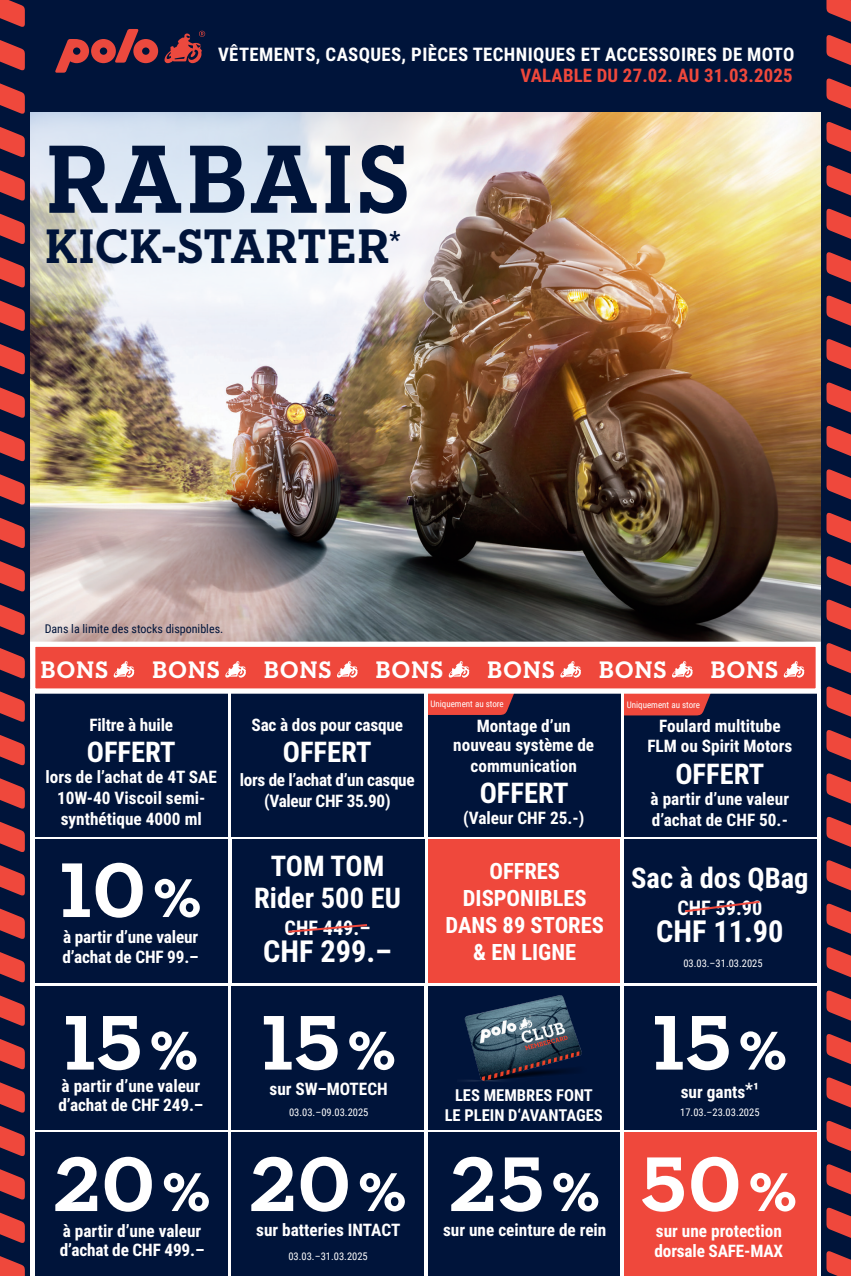
<style>
.page{position:relative;width:851px;height:1276px;background:#fff}
.page>*{position:absolute;margin:0;border:0;box-sizing:border-box;transform-origin:0 0}
.t1{font:700 98.7px "Neutraface Slab Text";letter-spacing:.025em;color:#00143a}
.t2{font:700 78.75px "Neutraface Slab Text";letter-spacing:.015em;color:#fff}
.t3{font:700 49.35px "Neutraface Slab Text";color:#00143a}
.t4{font:700 30.3px "Roboto Condensed";color:#fff}
.t5{font:700 28.5px/31.5px "Roboto Condensed";color:#fff;text-align:center}
.t6{font:700 24.3px "Neutraface Slab Text";letter-spacing:.025em;color:#fff}
.t7{font:700 22.5px/27px "Roboto Condensed";color:#fff;text-align:center}
.t8{font:700 20.25px "Roboto Condensed";color:#fff}
.t9{font:700 18.75px "Roboto Condensed";letter-spacing:.02em;color:#fff}
.t10{font:700 18.75px "Roboto Condensed";letter-spacing:.01em;color:#ef483c}
.t11{font:700 17.25px/21px "Roboto Condensed";color:#fff}
.t12{font:700 17.25px/21px "Roboto Condensed";letter-spacing:-.02em;color:#fff;text-align:center}
.t13{font:700 16.5px/19.5px "Roboto Condensed";color:#fff;text-align:center}
.t14{font:12px "Roboto Condensed";color:#00143a}
.t15{font:10.5px "Roboto Condensed";color:#fff}
.t16{font:9px "Roboto Condensed";color:#fff}
.s1{font-size:55.5px}
</style>
<div class="page">
<div style="left:0;top:0;width:850px;height:1276px;background:#00143a"></div>
<svg style="left:30px;top:693px;width:790px;height:583px;fill:#fff"></svg>
<img style="left:30px;top:113px;width:790px;height:528px">
<div style="left:30px;top:113px;width:452px;height:227px;background:#fff;opacity:.66"></div>
<div style="left:428px;top:693px;width:192px;height:143px;background:#00143a"></div>
<svg style="left:428px;top:693px;width:111px;height:22px"></svg>
<div style="left:624px;top:693px;width:192px;height:143px;background:#00143a"></div>
<svg style="left:624px;top:693px;width:111px;height:22px"></svg>
<svg style="left:55px;top:29px;width:150px;height:44px"></svg>
<div style="left:231px;top:986px;width:193px;height:143px;background:#00143a"></div>
<div style="left:232px;top:839px;width:192px;height:144px;background:#00143a"></div>
<div style="left:231px;top:693px;width:193px;height:143px;background:#00143a"></div>
<div style="left:231px;top:1132px;width:193px;height:144px;background:#00143a"></div>
<div style="left:428px;top:986px;width:191px;height:143px;background:#00143a"></div>
<div style="left:428px;top:839px;width:191px;height:144px;background:#ef483c"></div>
<div style="left:428px;top:1132px;width:191px;height:144px;background:#00143a"></div>
<div style="left:35px;top:839px;width:192px;height:144px;background:#00143a"></div>
<div style="left:623px;top:839px;width:193px;height:144px;background:#00143a"></div>
<div style="left:623px;top:1132px;width:193px;height:144px;background:#ef483c"></div>
<div style="left:623px;top:986px;width:193px;height:143px;background:#00143a"></div>
<div style="left:35px;top:986px;width:192px;height:143px;background:#00143a"></div>
<div style="left:35px;top:693px;width:192px;height:143px;background:#00143a"></div>
<div style="left:35px;top:1132px;width:192px;height:144px;background:#00143a"></div>
<svg style="left:685px;top:900px;width:75px;height:13px"></svg>
<div style="left:30px;top:641px;width:790px;height:52px;background:#ef483c;border:5px solid #fff"></div>
<svg style="left:113px;top:661px;width:22px;height:17px"></svg>
<svg style="left:337px;top:661px;width:21px;height:17px"></svg>
<svg style="left:672px;top:661px;width:21px;height:17px"></svg>
<svg style="left:225px;top:661px;width:21px;height:17px"></svg>
<svg style="left:560px;top:661px;width:21px;height:17px"></svg>
<svg style="left:448px;top:661px;width:22px;height:17px"></svg>
<svg style="left:783px;top:661px;width:22px;height:17px"></svg>
<svg style="left:826px;top:0;width:24px;height:1276px"></svg>
<svg style="left:0;top:0;width:25px;height:1276px"></svg>
<svg style="left:288px;top:924px;width:79px;height:9px"></svg>
<img style="left:463px;top:995px;width:119px;height:87px">
<p class="t9" style="left:218px;top:41px;width:577px">VÊTEMENTS, CASQUES, PIÈCES TECHNIQUES ET ACCESSOIRES DE MOTO</p>
<p class="t10" style="left:520px;top:62px;width:273px">VALABLE DU 27.02. AU 31.03.2025</p>
<h1 class="t1" style="left:45px;top:116px;width:366px">RABAIS</h1>
<h3 class="t3" style="left:45px;top:214px;width:357px">KICK-STARTER<sup>*</sup></h3>
<p class="t14" style="left:45px;top:620px;width:180px">Dans la limite des stocks disponibles.</p>
<h3 class="t6" style="left:40px;top:653px;width:69px">BONS</h3>
<h3 class="t6" style="left:152px;top:653px;width:69px">BONS</h3>
<h3 class="t6" style="left:264px;top:653px;width:69px">BONS</h3>
<h3 class="t6" style="left:375px;top:653px;width:69px">BONS</h3>
<h3 class="t6" style="left:487px;top:653px;width:69px">BONS</h3>
<h3 class="t6" style="left:598px;top:653px;width:69px">BONS</h3>
<h3 class="t6" style="left:710px;top:653px;width:69px">BONS</h3>
<p class="t11" style="left:89px;top:713px;width:85px">Filtre à huile</p>
<h3 class="t5" style="left:87px;top:735px;width:90px">OFFERT</h3>
<p class="t11" style="left:45px;top:766px;width:173px;text-align:center">lors de l’achat de 4T SAE<br>10W-40 Viscoil semi&shy;synthétique 4000 ml</p>
<h2 class="t2" style="left:60px;top:839px;width:143px">10<span class="s1">%</span></h2>
<p class="t11" style="left:62px;top:925px;width:138px">à partir d’une valeur d’achat de CHF 99.–</p>
<h2 class="t2" style="left:64px;top:992px;width:136px">15<span class="s1">%</span></h2>
<p class="t11" style="left:58px;top:1094px;width:146px">d’achat de CHF 249.–</p>
<p class="t11" style="left:62px;top:1074px;width:140px">à partir d’une valeur</p>
<h2 class="t2" style="left:54px;top:1133px;width:159px">20<span class="s1">%</span></h2>
<p class="t11" style="left:60px;top:1220px;width:146px;line-height:19.5px">à partir d’une valeur d’achat de CHF 499.–</p>
<p class="t11" style="left:251px;top:713px;width:153px">Sac à dos pour casque</p>
<h3 class="t5" style="left:283px;top:735px;width:90px">OFFERT</h3>
<p class="t12" style="left:240px;top:768px;width:176px">lors de l’achat d’un casque (Valeur CHF 35.90)</p>
<h3 class="t5" style="left:254px;top:849px;width:148px">TOM TOM<br>Rider 500 EU</h3>
<p class="t8" style="left:284px;top:913px;width:87px">CHF 449.–</p>
<h3 class="t4" style="left:263px;top:930px;width:130px">CHF 299.–</h3>
<p class="t16" style="left:430px;top:698px;width:75px">Uniquement au store</p>
<p class="t16" style="left:626px;top:698px;width:75px">Uniquement au store</p>
<p class="t11" style="left:453px;top:715px;width:142px;line-height:19.8px;text-align:center">Montage d’un nouveau système de communication</p>
<h3 class="t5" style="left:479px;top:776px;width:90px">OFFERT</h3>
<p class="t11" style="left:463px;top:807px;width:123px">(Valeur CHF 25.-)</p>
<h3 class="t7" style="left:445px;top:856px;width:160px">OFFRES<br>DISPONIBLES<br>DANS 89 STORES &amp; EN LIGNE</h3>
<p class="t11" style="left:647px;top:715px;width:146px;line-height:20.2px;text-align:center">Foulard multitube<br>FLM ou Spirit Motors</p>
<h3 class="t5" style="left:675px;top:756px;width:90px">OFFERT</h3>
<p class="t11" style="left:650px;top:787px;width:140px">à partir d’une valeur d’achat de CHF 50.-</p>
<h3 class="t5" style="left:631px;top:861px;width:179px">Sac à dos QBag</h3>
<p class="t8" style="left:677px;top:893px;width:86px">CHF 59.90</p>
<h3 class="t4" style="left:656px;top:910px;width:129px">CHF 11.90</h3>
<p class="t15" style="left:683px;top:956px;width:81px">03.03.–31.03.2025</p>
<h2 class="t2" style="left:261px;top:992px;width:136px">15<span class="s1">%</span></h2>
<p class="t11" style="left:269px;top:1077px;width:120px">sur SW–MOTECH</p>
<p class="t15" style="left:289px;top:1105px;width:81px">03.03.–09.03.2025</p>
<p class="t13" style="left:444px;top:1084px;width:159px">LES MEMBRES FONT<br>LE PLEIN D‘AVANTAGES</p>
<h2 class="t2" style="left:652px;top:992px;width:136px">15<span class="s1">%</span></h2>
<p class="t11" style="left:680px;top:1080px;width:80px">sur gants*¹</p>
<p class="t15" style="left:680px;top:1105px;width:81px">17.03.–23.03.2025</p>
<h2 class="t2" style="left:250px;top:1133px;width:159px">20<span class="s1">%</span></h2>
<p class="t11" style="left:256px;top:1219px;width:146px">sur batteries INTACT</p>
<p class="t15" style="left:288px;top:1249px;width:81px">03.03.–31.03.2025</p>
<h2 class="t2" style="left:449px;top:1133px;width:152px">25<span class="s1">%</span></h2>
<p class="t11" style="left:443px;top:1219px;width:165px">sur une ceinture de rein</p>
<h2 class="t2" style="left:640px;top:1133px;width:158px">50<span class="s1">%</span></h2>
<p class="t11" style="left:654px;top:1219px;width:130px">sur une protection dorsale SAFE-MAX</p>
</div>
